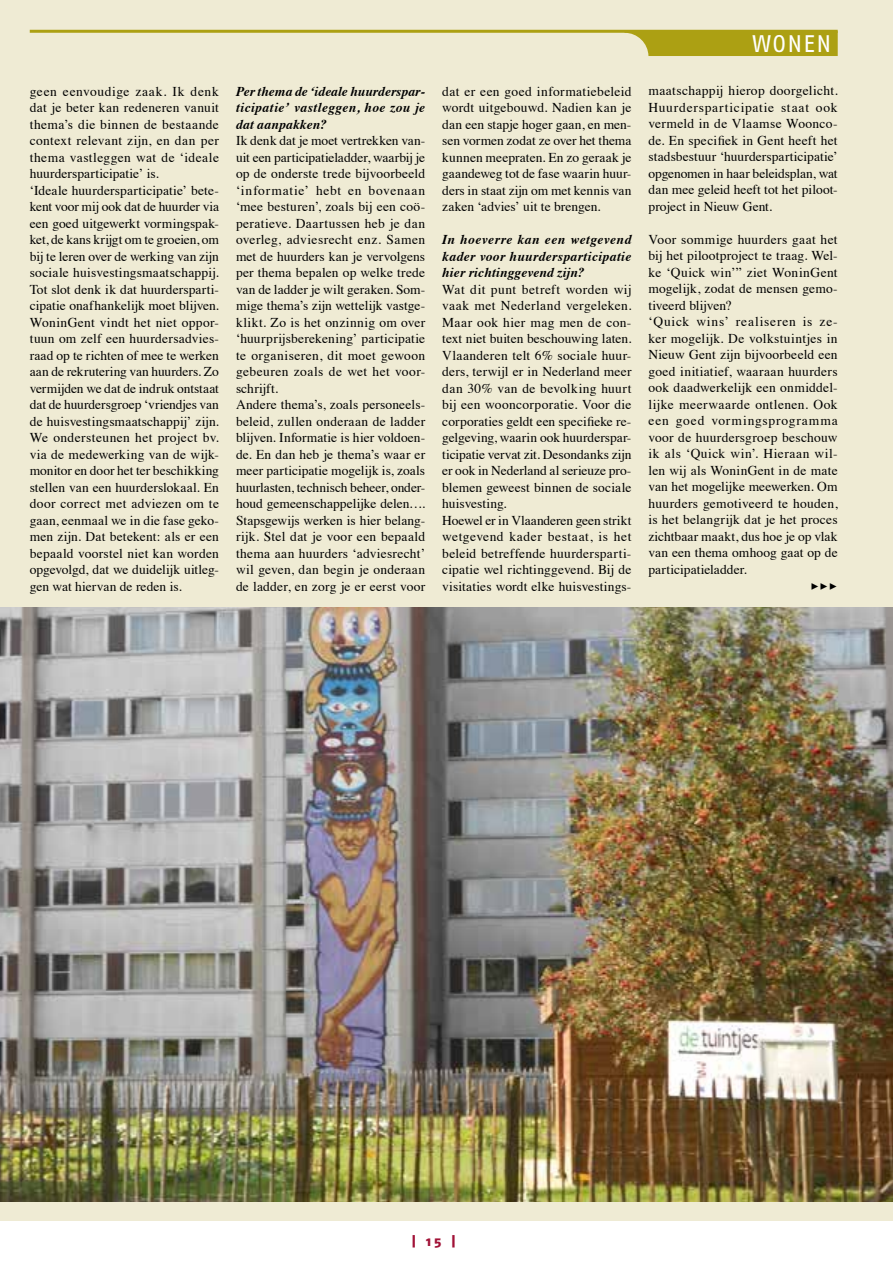
<style>
.page{position:relative;width:893px;height:1263px;background:#fff}
.page>*{position:absolute;margin:0;border:0;box-sizing:border-box;transform-origin:0 0}
.t1{font:24px "Fago OT";color:#fff}
.t2{font:13.5px/16.5px "Times";letter-spacing:.015em;color:#000}
.t3{font:italic 700 13.5px/16.5px "Times";letter-spacing:.025em;color:#000;text-align:justify}
.t4{font:800 13.5px "Fago OT";color:#a11237}
.t5{font:13.5px "FF Dingbats Arrows One";color:#000}
</style>
<div class="page">
<div style="left:0;top:0;width:893px;height:1220px;background:#efebd4"></div>
<img style="left:0;top:607px;width:893px;height:594px">
<svg style="left:628px;top:33px;width:210px;height:23px;background:#b0a521"></svg>
<hr style="left:30px;top:30px;width:808px;height:3px;background:#aca013">
<p class="t2" style="left:30px;top:82px;width:191px">geen eenvoudige zaak. Ik denk dat je beter kan redeneren vanuit thema’s die binnen de bestaande context relevant zijn, en dan per thema vastleggen wat de ‘ideale huurdersparticipatie’ is.<br>‘Ideale huurdersparticipatie’ bete&shy;kent voor mij ook dat de huurder via een goed uitgewerkt vormingspak&shy;ket, de kans krijgt om te groeien, om bij te leren over de werking van zijn sociale huisvestingsmaatschappij.<br>Tot slot denk ik dat huurdersparti&shy;cipatie onafhankelijk moet blijven.<br>WoninGent vindt het niet oppor&shy;tuun om zelf een huurdersadvies&shy;raad op te richten of mee te werken aan de rekrutering van huurders. Zo vermijden we dat de indruk ontstaat dat de huurdersgroep ‘vriendjes van de huisvestingsmaatschappij’ zijn.<br>We ondersteunen het project bv. via de medewerking van de wijk&shy;monitor en door het ter beschikking stellen van een huurderslokaal. En door correct met adviezen om te gaan, eenmaal we in die fase geko&shy;men zijn. Dat betekent: als er een bepaald voorstel niet kan worden opgevolgd, dat we duidelijk uitleg&shy;gen wat hiervan de reden is.</p>
<p class="t3" style="left:236px;top:82px;width:191px">Per thema de ‘ideale huurderspar&shy;ticipatie’ vastleggen, hoe zou je dat aanpakken?</p>
<p class="t2" style="left:236px;top:131px;width:191px">Ik denk dat je moet vertrekken van&shy;uit een participatieladder, waarbij je op de onderste trede bijvoorbeeld ‘informatie’ hebt en bovenaan ‘mee besturen’, zoals bij een coö&shy;peratieve. Daartussen heb je dan overleg, adviesrecht enz. Samen met de huurders kan je vervolgens per thema bepalen op welke trede van de ladder je wilt geraken. Som&shy;mige thema’s zijn wettelijk vastge&shy;klikt. Zo is het onzinnig om over ‘huurprijsberekening’ participatie te organiseren, dit moet gewoon gebeuren zoals de wet het voor&shy;schrijft.<br>Andere thema’s, zoals personeels&shy;beleid, zullen onderaan de ladder blijven. Informatie is hier voldoen&shy;de. En dan heb je thema’s waar er meer participatie mogelijk is, zoals huurlasten, technisch beheer, onder&shy;houd gemeenschappelijke delen….<br>Stapsgewijs werken is hier belang&shy;rijk. Stel dat je voor een bepaald thema aan huurders ‘adviesrecht’ wil geven, dan begin je onderaan de ladder, en zorg je er eerst voor</p>
<p class="t2" style="left:442px;top:82px;width:191px;text-align:justify">dat er een goed informatiebeleid wordt uitgebouwd. Nadien kan je dan een stapje hoger gaan, en men&shy;sen vormen zodat ze over het thema kunnen meepraten. En zo geraak je gaandeweg tot de fase waarin huur&shy;ders in staat zijn om met kennis van zaken ‘advies’ uit te brengen.</p>
<p class="t3" style="left:442px;top:230px;width:191px">In hoeverre kan een wetgevend kader voor huurdersparticipatie hier richtinggevend zijn?</p>
<p class="t2" style="left:442px;top:280px;width:191px">Wat dit punt betreft worden wij vaak met Nederland vergeleken.<br>Maar ook hier mag men de con&shy;text niet buiten beschouwing laten.<br>Vlaanderen telt 6% sociale huur&shy;ders, terwijl er in Nederland meer dan 30% van de bevolking huurt bij een wooncorporatie. Voor die corporaties geldt een specifieke re&shy;gelgeving, waarin ook huurderspar&shy;ticipatie vervat zit. Desondanks zijn er ook in Nederland al serieuze pro&shy;blemen geweest binnen de sociale huisvesting.<br>Hoewel er in Vlaanderen geen strikt wetgevend kader bestaat, is het beleid betreffende huurdersparti&shy;cipatie wel richtinggevend. Bij de visitaties wordt elke huisvestings-</p>
<h1 class="t1" style="left:752px;top:29px;width:80px">WONEN</h1>
<p class="t2" style="left:648px;top:82px;width:191px;text-align:justify">maatschappij hierop doorgelicht.<br>Huurdersparticipatie staat ook vermeld in de Vlaamse Woonco&shy;de. En specifiek in Gent heeft het stadsbestuur ‘huurdersparticipatie’ opgenomen in haar beleidsplan, wat dan mee geleid heeft tot het piloot&shy;project in Nieuw Gent.</p>
<p class="t2" style="left:648px;top:230px;width:191px">Voor sommige huurders gaat het bij het pilootproject te traag. Wel&shy;ke ‘Quick win’” ziet WoninGent mogelijk, zodat de mensen gemo&shy;tiveerd blijven?<br>‘Quick wins’ realiseren is ze&shy;ker mogelijk. De volkstuintjes in<br>Nieuw Gent zijn bijvoorbeeld een goed initiatief, waaraan huurders ook daadwerkelijk een onmiddel&shy;lijke meerwaarde ontlenen. Ook een goed vormingsprogramma voor de huurdersgroep beschouw ik als ‘Quick win’. Hieraan wil&shy;len wij als WoninGent in de mate van het mogelijke meewerken. Om huurders gemotiveerd te houden, is het belangrijk dat je het proces zichtbaar maakt, dus hoe je op vlak van een thema omhoog gaat op de participatieladder.</p>
<p class="t5" style="left:811px;top:581px;width:29px">✓✓✓</p>
<p class="t4" style="left:412px;top:1233px;width:45px">| 15 |</p>
</div>
